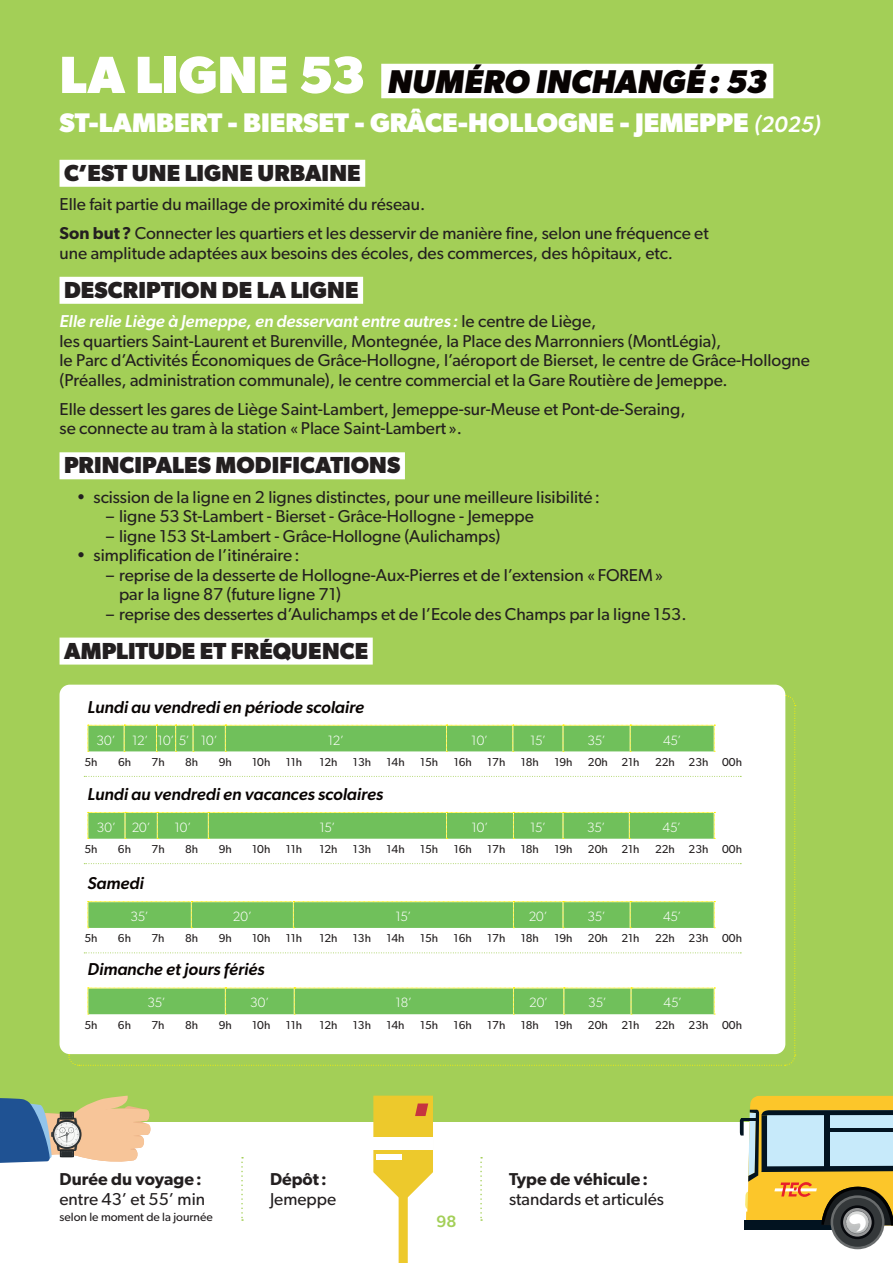
<style>
.page{position:relative;width:893px;height:1263px;background:#fff}
.page>*{position:absolute;margin:0;border:0;box-sizing:border-box;transform-origin:0 0}
.t1{font:700 52.5px "Gibson";color:#fff}
.t2{font:italic 700 33px "Gibson";letter-spacing:.005em;color:#080302}
.t3{font:700 27px "Gibson";color:#fff}
.t4{font:700 23.25px "Gibson";letter-spacing:.005em;color:#231f20}
.t5{font:17.25px/19.5px "Gibson";color:#231f20}
.t6{font:italic 500 17.25px "Gibson";color:#080302}
.t7{font:600 17.25px "Gibson";color:#231f20}
.t8{font:500 16.5px "Gibson";color:#a3cf57}
.t9{font:300 13.5px "Gibson";letter-spacing:-.005em;color:#fff}
.t10{font:12px "Gibson";color:#231f20}
.t11{font:11.55px "Gibson";color:#231f20}
.s1{font-weight:500;font-style:italic;font-size:22.5px}
.s2{font-weight:600}
.s3{font-style:italic}
.s4{font-weight:500;font-style:italic;color:#fff}
</style>
<div class="page">
<div style="left:0;top:0;width:893px;height:1121px;background:#a3cf57"></div>
<div style="left:831px;top:1195px;width:53px;height:54px;background:#696c6d;border-radius:50%"></div>
<div style="left:833px;top:1198px;width:49px;height:49px;background:#34383a;border-radius:50%"></div>
<svg style="left:840px;top:1205px;width:34px;height:34px"></svg>
<div style="left:843px;top:1208px;width:29px;height:28px;background:#969798;border-radius:50%"></div>
<svg style="left:740px;top:1096px;width:153px;height:138px"></svg>
<svg style="left:0;top:1096px;width:152px;height:67px"></svg>
<svg style="left:373px;top:1096px;width:60px;height:167px"></svg>
<div style="left:373px;top:1137px;width:60px;height:12px;background:#fff"></div>
<div style="left:377px;top:1154px;width:25px;height:6px;background:#fff"></div>
<svg style="left:480px;top:1157px;width:2px;height:64px"></svg>
<svg style="left:241px;top:1157px;width:2px;height:64px"></svg>
<div style="left:60px;top:160px;width:305px;height:27px;background:#fff"></div>
<div style="left:60px;top:277px;width:303px;height:27px;background:#fff"></div>
<div style="left:60px;top:452px;width:345px;height:27px;background:#fff"></div>
<div style="left:60px;top:638px;width:313px;height:27px;background:#fff"></div>
<div style="left:381px;top:64px;width:392px;height:34px;background:#fff"></div>
<div style="left:60px;top:685px;width:725px;height:369px;background:#fff;border-radius:10px"></div>
<svg style="left:68px;top:695px;width:728px;height:371px"></svg>
<h1 class="t1" style="left:60px;top:44px;width:308px">LA LIGNE 53</h1>
<h3 class="t3" style="left:60px;top:107px;width:762px">ST-LAMBERT - BIERSET - GRÂCE-HOLLOGNE - JEMEPPE <span class="s1">(2025)</span></h3>
<h2 class="t2" style="left:387px;top:62px;width:381px">NUMÉRO INCHANGÉ: 53</h2>
<h3 class="t4" style="left:64px;top:159px;width:298px">C’EST UNE LIGNE URBAINE</h3>
<p class="t5" style="left:60px;top:189px;width:651px;line-height:29.2px">Elle fait partie du maillage de proximité du réseau.<br><span class="s2">Son but?</span> Connecter les quartiers et les desservir de manière fine, selon une fréquence et</p>
<p class="t5" style="left:60px;top:243px;width:615px">une amplitude adaptées aux besoins des écoles, des commerces, des hôpitaux, etc<span class="s3">.</span></p>
<h3 class="t4" style="left:64px;top:276px;width:296px">DESCRIPTION DE LA LIGNE</h3>
<p class="t5" style="left:60px;top:311px;width:752px"><span class="s4">Elle relie Liège à Jemeppe, en desservant entre autres :</span> le centre de Liège,<br>les quartiers Saint-Laurent et Burenville, Montegnée, la Place des Marronniers (MontLégia),<br>le Parc d’Activités Économiques de Grâce-Hollogne, l’aéroport de Bierset, le centre de Grâce-Hollogne (Préalles, administration communale), le centre commercial et la Gare Routière de Jemeppe.</p>
<p class="t5" style="left:60px;top:399px;width:627px">Elle dessert les gares de Liège Saint-Lambert, Jemeppe-sur-Meuse et Pont-de-Seraing, se connecte au tram à la station «Place Saint-Lambert ».</p>
<h3 class="t4" style="left:64px;top:451px;width:338px">PRINCIPALES MODIFICATIONS</h3>
<p class="t5" style="left:77px;top:487px;width:525px">• scission de la ligne en 2 lignes distinctes, pour une meilleure lisibilité:</p>
<p class="t5" style="left:106px;top:506px;width:429px">– ligne 53 St-Lambert - Bierset - Grâce-Hollogne - Jemeppe</p>
<p class="t5" style="left:106px;top:526px;width:395px">– ligne 153 St-Lambert - Grâce-Hollogne (Aulichamps)</p>
<p class="t5" style="left:77px;top:545px;width:225px">• simplification de l’itinéraire:</p>
<p class="t5" style="left:119px;top:565px;width:546px;text-indent:-13px">– reprise de la desserte de Hollogne-Aux-Pierres et de l’extension « FOREM» par la ligne 87 (future ligne 71)</p>
<p class="t5" style="left:106px;top:603px;width:582px">– reprise des dessertes d’Aulichamps et de l’Ecole des Champs par la ligne 153.</p>
<h3 class="t4" style="left:64px;top:637px;width:306px">AMPLITUDE ET FRÉQUENCE</h3>
<p class="t6" style="left:88px;top:696px;width:278px">Lundi au vendredi en période scolaire</p>
<p class="t9" style="left:96px;top:732px;width:123px">30’ 12’ 10’ 5’ 10’</p>
<p class="t9" style="left:328px;top:732px;width:18px">12’</p>
<p class="t9" style="left:471px;top:732px;width:18px">10’</p>
<p class="t9" style="left:530px;top:732px;width:17px">15’</p>
<p class="t9" style="left:587px;top:732px;width:20px">35’</p>
<p class="t9" style="left:663px;top:732px;width:20px">45’</p>
<p class="t11" style="left:84px;top:755px;width:15px">5h</p>
<p class="t11" style="left:118px;top:755px;width:15px">6h</p>
<p class="t11" style="left:152px;top:755px;width:15px">7h</p>
<p class="t11" style="left:185px;top:755px;width:15px">8h</p>
<p class="t11" style="left:219px;top:755px;width:15px">9h</p>
<p class="t11" style="left:252px;top:755px;width:20px">10h</p>
<p class="t11" style="left:286px;top:755px;width:18px">11h</p>
<p class="t11" style="left:319px;top:755px;width:20px">12h</p>
<p class="t11" style="left:353px;top:755px;width:20px">13h</p>
<p class="t11" style="left:387px;top:755px;width:20px">14h</p>
<p class="t11" style="left:420px;top:755px;width:20px">15h</p>
<p class="t11" style="left:454px;top:755px;width:20px">16h</p>
<p class="t11" style="left:487px;top:755px;width:20px">17h</p>
<p class="t11" style="left:521px;top:755px;width:20px">18h</p>
<p class="t11" style="left:554px;top:755px;width:20px">19h</p>
<p class="t11" style="left:588px;top:755px;width:53px">20h 21h</p>
<p class="t11" style="left:655px;top:755px;width:88px">22h 23h 00h</p>
<p class="t6" style="left:88px;top:783px;width:297px">Lundi au vendredi en vacances scolaires</p>
<p class="t9" style="left:97px;top:819px;width:55px">30’ 20’</p>
<p class="t9" style="left:174px;top:819px;width:18px">10’</p>
<p class="t9" style="left:319px;top:819px;width:17px">15’</p>
<p class="t9" style="left:472px;top:819px;width:18px">10’</p>
<p class="t9" style="left:530px;top:819px;width:17px">15’</p>
<p class="t9" style="left:587px;top:819px;width:20px">35’</p>
<p class="t9" style="left:663px;top:819px;width:20px">45’</p>
<p class="t11" style="left:84px;top:842px;width:15px">5h</p>
<p class="t11" style="left:118px;top:842px;width:15px">6h</p>
<p class="t11" style="left:152px;top:842px;width:15px">7h</p>
<p class="t11" style="left:185px;top:842px;width:15px">8h</p>
<p class="t11" style="left:219px;top:842px;width:15px">9h</p>
<p class="t11" style="left:252px;top:842px;width:20px">10h</p>
<p class="t11" style="left:286px;top:842px;width:18px">11h</p>
<p class="t11" style="left:319px;top:842px;width:20px">12h</p>
<p class="t11" style="left:353px;top:842px;width:20px">13h</p>
<p class="t11" style="left:387px;top:842px;width:20px">14h</p>
<p class="t11" style="left:420px;top:842px;width:20px">15h</p>
<p class="t11" style="left:454px;top:842px;width:20px">16h</p>
<p class="t11" style="left:487px;top:842px;width:20px">17h</p>
<p class="t11" style="left:521px;top:842px;width:20px">18h</p>
<p class="t11" style="left:554px;top:842px;width:20px">19h</p>
<p class="t11" style="left:588px;top:842px;width:53px">20h 21h</p>
<p class="t11" style="left:655px;top:842px;width:88px">22h 23h 00h</p>
<p class="t6" style="left:88px;top:873px;width:58px">Samedi</p>
<p class="t9" style="left:130px;top:908px;width:20px">35’</p>
<p class="t9" style="left:233px;top:908px;width:20px">20’</p>
<p class="t9" style="left:395px;top:908px;width:17px">15’</p>
<p class="t9" style="left:529px;top:908px;width:20px">20’</p>
<p class="t9" style="left:587px;top:908px;width:20px">35’</p>
<p class="t9" style="left:663px;top:908px;width:20px">45’</p>
<p class="t11" style="left:84px;top:931px;width:15px">5h</p>
<p class="t11" style="left:118px;top:931px;width:15px">6h</p>
<p class="t11" style="left:152px;top:931px;width:15px">7h</p>
<p class="t11" style="left:185px;top:931px;width:15px">8h</p>
<p class="t11" style="left:219px;top:931px;width:15px">9h</p>
<p class="t11" style="left:252px;top:931px;width:20px">10h</p>
<p class="t11" style="left:286px;top:931px;width:18px">11h</p>
<p class="t11" style="left:319px;top:931px;width:20px">12h</p>
<p class="t11" style="left:353px;top:931px;width:20px">13h</p>
<p class="t11" style="left:386px;top:931px;width:20px">14h</p>
<p class="t11" style="left:420px;top:931px;width:20px">15h</p>
<p class="t11" style="left:454px;top:931px;width:20px">16h</p>
<p class="t11" style="left:487px;top:931px;width:20px">17h</p>
<p class="t11" style="left:521px;top:931px;width:20px">18h</p>
<p class="t11" style="left:554px;top:931px;width:20px">19h</p>
<p class="t11" style="left:588px;top:931px;width:53px">20h 21h</p>
<p class="t11" style="left:655px;top:931px;width:88px">22h 23h 00h</p>
<p class="t6" style="left:88px;top:959px;width:178px">Dimanche et jours fériés</p>
<p class="t9" style="left:147px;top:994px;width:20px">35’</p>
<p class="t9" style="left:250px;top:994px;width:21px">30’</p>
<p class="t9" style="left:396px;top:994px;width:18px">18’</p>
<p class="t9" style="left:529px;top:994px;width:20px">20’</p>
<p class="t9" style="left:588px;top:994px;width:20px">35’</p>
<p class="t9" style="left:663px;top:994px;width:20px">45’</p>
<p class="t11" style="left:84px;top:1018px;width:15px">5h</p>
<p class="t11" style="left:118px;top:1018px;width:15px">6h</p>
<p class="t11" style="left:152px;top:1018px;width:15px">7h</p>
<p class="t11" style="left:185px;top:1018px;width:15px">8h</p>
<p class="t11" style="left:219px;top:1018px;width:15px">9h</p>
<p class="t11" style="left:252px;top:1018px;width:20px">10h</p>
<p class="t11" style="left:286px;top:1018px;width:18px">11h</p>
<p class="t11" style="left:319px;top:1018px;width:20px">12h</p>
<p class="t11" style="left:353px;top:1018px;width:20px">13h</p>
<p class="t11" style="left:386px;top:1018px;width:20px">14h</p>
<p class="t11" style="left:420px;top:1018px;width:20px">15h</p>
<p class="t11" style="left:454px;top:1018px;width:20px">16h</p>
<p class="t11" style="left:487px;top:1018px;width:20px">17h</p>
<p class="t11" style="left:521px;top:1018px;width:20px">18h</p>
<p class="t11" style="left:554px;top:1018px;width:20px">19h</p>
<p class="t11" style="left:588px;top:1018px;width:53px">20h 21h</p>
<p class="t11" style="left:655px;top:1018px;width:88px">22h 23h 00h</p>
<p class="t7" style="left:60px;top:1169px;width:144px">Durée du voyage:</p>
<p class="t5" style="left:60px;top:1189px;width:147px">entre 43’ et 55’ min</p>
<p class="t10" style="left:60px;top:1210px;width:155px">selon le moment de la journée</p>
<p class="t7" style="left:270px;top:1169px;width:58px">Dépôt:</p>
<p class="t5" style="left:270px;top:1189px;width:68px">Jemeppe</p>
<p class="t8" style="left:436px;top:1212px;width:21px">98</p>
<p class="t7" style="left:509px;top:1169px;width:141px">Type de véhicule:</p>
<p class="t5" style="left:509px;top:1189px;width:157px">standards et articulés</p>
</div>
